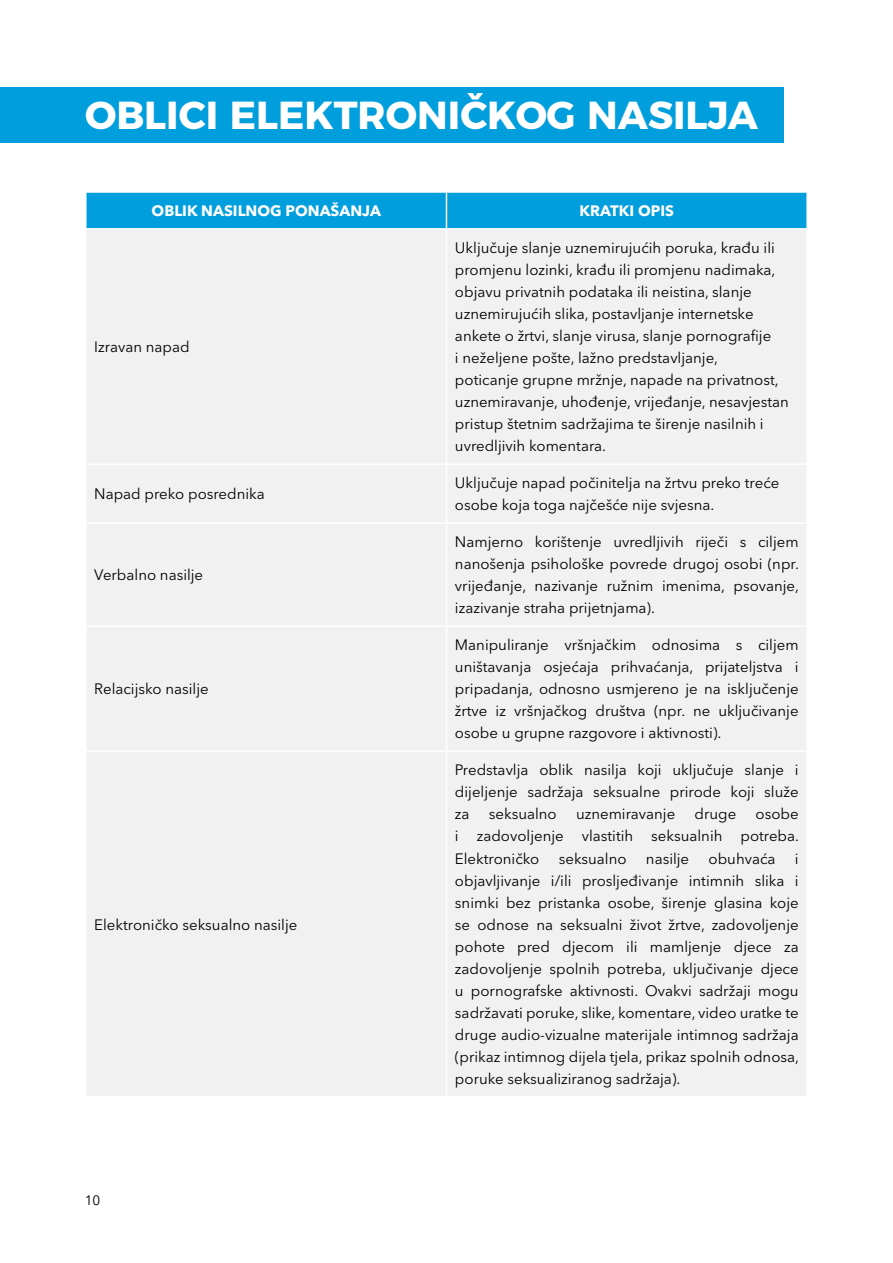
<style>
.page{position:relative;width:893px;height:1263px;background:#fff}
.page>*{position:absolute;margin:0;border:0;box-sizing:border-box;transform-origin:0 0}
.t1{font:700 39px "Montserrat";color:#fff}
.t2{font:15px/22px "Avenir Next LT Pro";color:#000;text-align:justify}
.t3{font:700 15px "Avenir Next LT Pro";color:#fff}
.t4{font:13.5px "Avenir Next LT Pro";color:#000}
</style>
<div class="page">
<div style="left:0;top:87px;width:783px;height:56px;background:#009edd"></div>
<div style="left:87px;top:193px;width:719px;height:35px;background:#009edd"></div>
<div style="left:87px;top:230px;width:719px;height:866px;background:#f1f1f2"></div>
<hr style="left:446px;top:193px;width:1px;height:35px;background:#fff">
<hr style="left:446px;top:230px;width:1px;height:233px;background:#fff">
<hr style="left:85px;top:463px;width:361px;height:2px;background:#fff">
<hr style="left:446px;top:463px;width:362px;height:2px;background:#fff">
<hr style="left:446px;top:465px;width:1px;height:57px;background:#fff">
<hr style="left:85px;top:522px;width:361px;height:2px;background:#fff">
<hr style="left:446px;top:522px;width:362px;height:2px;background:#fff">
<hr style="left:446px;top:524px;width:1px;height:101px;background:#fff">
<hr style="left:85px;top:625px;width:361px;height:2px;background:#fff">
<hr style="left:446px;top:625px;width:362px;height:2px;background:#fff">
<hr style="left:446px;top:627px;width:1px;height:123px;background:#fff">
<hr style="left:85px;top:750px;width:361px;height:2px;background:#fff">
<hr style="left:446px;top:750px;width:362px;height:2px;background:#fff">
<hr style="left:446px;top:752px;width:1px;height:344px;background:#fff">
<h1 class="t1" style="left:85px;top:83px;width:674px">OBLICI ELEKTRONIČKOG NASILJA</h1>
<p class="t3" style="left:152px;top:202px;width:231px">OBLIK NASILNOG PONAŠANJA</p>
<p class="t3" style="left:580px;top:202px;width:96px">KRATKI OPIS</p>
<p class="t2" style="left:94px;top:336px;width:97px">Izravan napad</p>
<p class="t2" style="left:455px;top:237px;width:335px;text-align:left">Uključuje slanje uznemirujućih poruka, krađu ili promjenu lozinki, krađu ili promjenu nadimaka, objavu privatnih podataka ili neistina, slanje uznemirujućih slika, postavljanje internetske ankete o žrtvi, slanje virusa, slanje pornografije<br>i neželjene pošte, lažno predstavljanje,<br>poticanje grupne mržnje, napade na privatnost, uznemiravanje, uhođenje, vrijeđanje, nesavjestan pristup štetnim sadržajima te širenje nasilnih i uvredljivih komentara.</p>
<p class="t2" style="left:94px;top:483px;width:172px">Napad preko posrednika</p>
<p class="t2" style="left:455px;top:472px;width:326px">Uključuje napad počinitelja na žrtvu preko treće osobe koja toga najčešće nije svjesna.</p>
<p class="t2" style="left:94px;top:564px;width:110px">Verbalno nasilje</p>
<p class="t2" style="left:94px;top:678px;width:116px">Relacijsko nasilje</p>
<p class="t2" style="left:94px;top:913px;width:205px">Elektroničko seksualno nasilje</p>
<p class="t4" style="left:85px;top:1192px;width:17px">10</p>
<p class="t2" style="left:455px;top:531px;width:346px">Namjerno korištenje uvredljivih riječi s ciljem nanošenja psihološke povrede drugoj osobi (npr. vrijeđanje, nazivanje ružnim imenima, psovanje, izazivanje straha prijetnjama).</p>
<p class="t2" style="left:455px;top:634px;width:345px">Manipuliranje vršnjačkim odnosima s ciljem uništavanja osjećaja prihvaćanja, prijateljstva i pripadanja, odnosno usmjereno je na isključenje žrtve iz vršnjačkog društva (npr. ne uključivanje osobe u grupne razgovore i aktivnosti).</p>
<p class="t2" style="left:455px;top:759px;width:345px">Predstavlja oblik nasilja koji uključuje slanje i dijeljenje sadržaja seksualne prirode koji služe za</p>
<p class="t2" style="left:455px;top:803px;width:346px;text-indent:301px">osobe i zadovoljenje vlastitih seksualnih potreba.<br>Elektroničko</p>
<p class="t2" style="left:489px;top:803px;width:69px">seksualno</p>
<p class="t2" style="left:576px;top:803px;width:101px">uznemiravanje</p>
<p class="t2" style="left:694px;top:803px;width:43px">druge</p>
<p class="t2" style="left:559px;top:847px;width:69px">seksualno</p>
<p class="t2" style="left:646px;top:847px;width:45px">nasilje</p>
<p class="t2" style="left:709px;top:847px;width:69px">obuhvaća</p>
<p class="t2" style="left:455px;top:847px;width:346px;text-indent:340px">i objavljivanje i/ili prosljeđivanje intimnih slika i snimki bez pristanka osobe, širenje glasina koje se odnose na seksualni život žrtve, zadovoljenje pohote pred djecom ili mamljenje djece za zadovoljenje spolnih potreba, uključivanje djece u pornografske aktivnosti. Ovakvi sadržaji mogu sadržavati poruke, slike, komentare, video uratke te druge audio-vizualne materijale intimnog sadržaja (prikaz intimnog dijela tjela, prikaz spolnih odnosa, poruke seksualiziranog sadržaja).</p>
</div>
